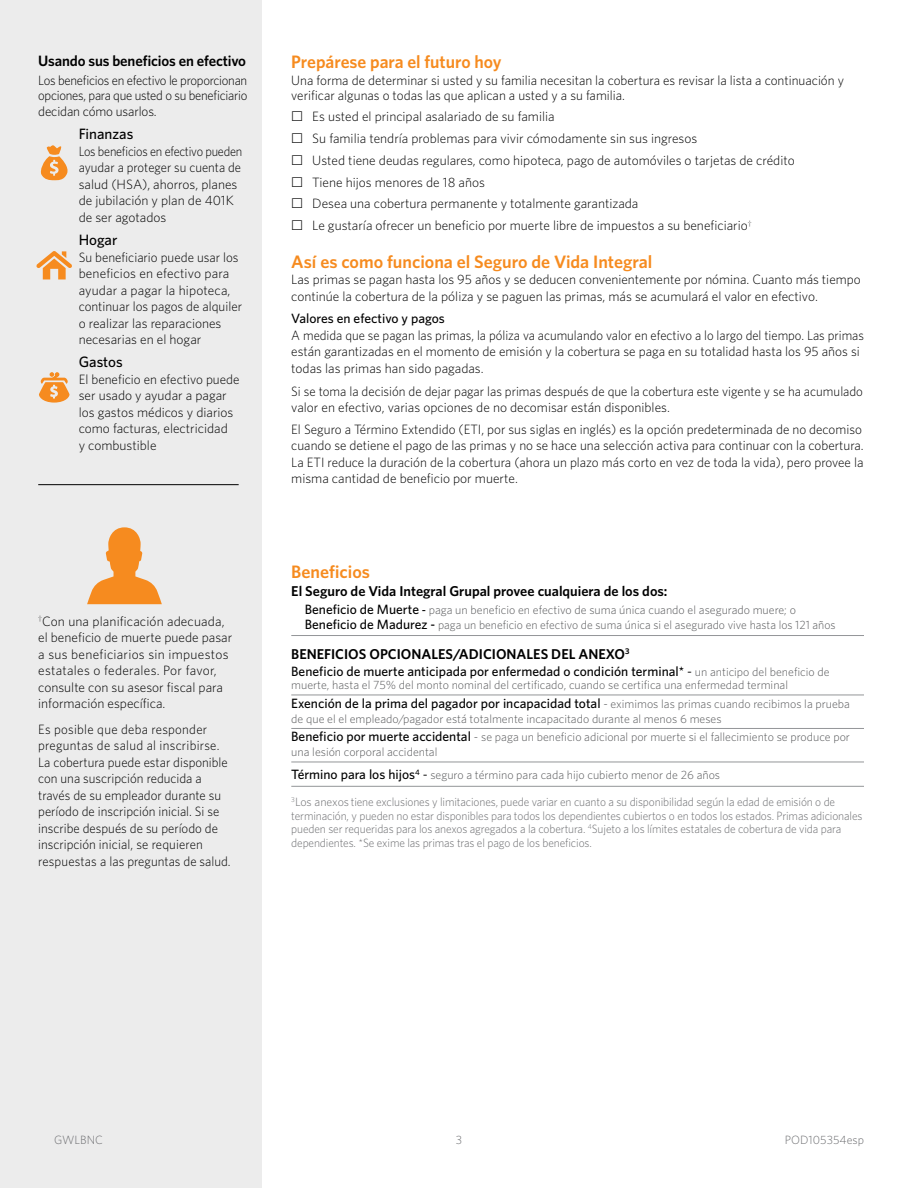
<style>
.page{position:relative;width:918px;height:1188px;background:#fff}
.page>*{position:absolute;margin:0;border:0;box-sizing:border-box;transform-origin:0 0}
.t1{font:600 18px "Whitney";color:#f68b1f}
.t2{font:600 15px "Whitney";letter-spacing:-.01em;color:#000}
.t3{font:500 15px "Whitney";color:#000}
.t4{font:600 14.25px "Whitney";color:#000}
.t5{font:300 13.5px/16.5px "Whitney";color:#000}
.t6{font:300 13.5px/16.5px "Whitney";color:#000;scale:.96 1}
.t7{font:300 13.5px/16.5px "Whitney";color:#000;scale:.95 1}
.t8{font:500 13.5px "Whitney";color:#000}
.t9{font:300 13.5px/16.5px "Whitney";color:#000;scale:.92 1}
.t10{font:300 13.5px/15px "Whitney";letter-spacing:-.02em;color:#000;scale:.95 1}
.t11{font:300 12px/15px "Whitney";color:#58595b}
.t12{font:300 12px/13.5px "Whitney";letter-spacing:-.01em;color:#6d6e71}
.t13{font:300 12px "Whitney";color:#6b6c6f}
.s1{font-weight:500;font-size:13.5px;color:#000}
.s2{font-weight:500;color:#000}
.s3{font-weight:400}
.s4{font-weight:300;font-size:12px;color:#58595b}
.s5{font-weight:400;font-size:13.5px;color:#000}
</style>
<div class="page">
<div style="left:0;top:0;width:262px;height:1188px;background:#ececec"></div>
<hr style="left:38px;top:484px;width:201px;height:1px;background:#000">
<svg style="left:40px;top:145px;width:28px;height:36px"></svg>
<svg style="left:36px;top:251px;width:36px;height:28px"></svg>
<svg style="left:39px;top:372px;width:31px;height:31px"></svg>
<hr style="left:291px;top:635px;width:573px;height:1px;background:#939598">
<hr style="left:291px;top:695px;width:573px;height:1px;background:#939598">
<hr style="left:291px;top:728px;width:573px;height:1px;background:#939598">
<hr style="left:291px;top:762px;width:573px;height:1px;background:#939598">
<hr style="left:291px;top:786px;width:573px;height:1px;background:#939598">
<svg style="left:87px;top:527px;width:75px;height:77px"></svg>
<p class="t2" style="left:38px;top:51px;width:209px">Usando sus beneficios en efectivo</p>
<p class="t10" style="left:38px;top:72px;width:222px">Los beneficios en efectivo le proporcionan opciones, para que usted o su beneficiario</p>
<p class="t5" style="left:38px;top:103px;width:120px">decidan cómo usarlos.</p>
<p class="t3" style="left:79px;top:124px;width:56px">Finanzas</p>
<p class="t9" style="left:79px;top:142px;width:179px">Los beneficios en efectivo pueden ayudar a proteger su cuenta de salud (HSA), ahorros, planes de jubilación y plan de 401K de ser agotados</p>
<p class="t3" style="left:79px;top:230px;width:40px">Hogar</p>
<p class="t5" style="left:79px;top:248px;width:165px">Su beneficiario puede usar los beneficios en efectivo para ayudar a pagar la hipoteca, continuar los pagos de alquiler o realizar las reparaciones necesarias en el hogar</p>
<p class="t3" style="left:79px;top:352px;width:46px">Gastos</p>
<p class="t5" style="left:79px;top:370px;width:162px">El beneficio en efectivo puede ser usado y ayudar a pagar los gastos médicos y diarios como facturas, electricidad<br>y combustible</p>
<p class="t5" style="left:38px;top:612px;width:195px"><sup>†</sup>Con una planificación adecuada, el beneficio de muerte puede pasar a sus beneficiarios sin impuestos estatales o federales. Por favor, consulte con su asesor fiscal para información específica.</p>
<p class="t6" style="left:38px;top:720px;width:202px">Es posible que deba responder preguntas de salud al inscribirse.<br>La cobertura puede estar disponible con una suscripción reducida a través de su empleador durante su período de inscripción inicial. Si se inscribe después de su período de inscripción inicial, se requieren respuestas a las preguntas de salud.</p>
<h1 class="t1" style="left:291px;top:50px;width:212px">Prepárese para el futuro hoy</h1>
<p class="t5" style="left:291px;top:72px;width:554px;line-height:15px">Una forma de determinar si usted y su familia necesitan la cobertura es revisar la lista a continuación y verificar algunas o todas las que aplican a usted y a su familia.</p>
<p class="t5" style="left:312px;top:106px;width:484px;line-height:21.8px">Es usted el principal asalariado de su familia<br>Su familia tendría problemas para vivir cómodamente sin sus ingresos<br>Usted tiene deudas regulares, como hipoteca, pago de automóviles o tarjetas de crédito Tiene hijos menores de 18 años<br>Desea una cobertura permanente y totalmente garantizada<br>Le gustaría ofrecer un beneficio por muerte libre de impuestos a su beneficiario<sup>†</sup></p>
<h1 class="t1" style="left:291px;top:250px;width:363px">Así es como funciona el Seguro de Vida Integral</h1>
<p class="t5" style="left:291px;top:271px;width:571px">Las primas se pagan hasta los 95 años y se deducen convenientemente por nómina. Cuanto más tiempo continúe la cobertura de la póliza y se paguen las primas, más se acumulará el valor en efectivo.</p>
<p class="t8" style="left:291px;top:310px;width:155px">Valores en efectivo y pagos</p>
<p class="t7" style="left:291px;top:326px;width:604px">A medida que se pagan las primas, la póliza va acumulando valor en efectivo a lo largo del tiempo. Las primas están garantizadas en el momento de emisión y la cobertura se paga en su totalidad hasta los 95 años si todas las primas han sido pagadas.</p>
<p class="t6" style="left:291px;top:383px;width:597px">Si se toma la decisión de dejar pagar las primas después de que la cobertura este vigente y se ha acumulado valor en efectivo, varias opciones de no decomisar están disponibles.</p>
<p class="t5" style="left:291px;top:420px;width:574px">El Seguro a Término Extendido (ETI, por sus siglas en inglés) es la opción predeterminada de no decomiso cuando se detiene el pago de las primas y no se hace una selección activa para continuar con la cobertura.<br>La ETI reduce la duración de la cobertura (ahora un plazo más corto en vez de toda la vida), pero provee la misma cantidad de beneficio por muerte.</p>
<h1 class="t1" style="left:291px;top:559px;width:80px">Beneficios</h1>
<p class="t4" style="left:291px;top:581px;width:378px">El Seguro de Vida Integral Grupal provee cualquiera de los dos:</p>
<p class="t11" style="left:305px;top:602px;width:532px"><span class="s1">Beneficio de Muerte</span> <span class="s2">-</span> paga un beneficio en efectivo de suma única cuando el asegurado muere; o<br><span class="s1">Beneficio de Madurez -</span> paga un beneficio en efectivo de suma única si el asegurado vive hasta los 121 años</p>
<p class="t4" style="left:291px;top:644px;width:340px">BENEFICIOS OPCIONALES/ADICIONALES DEL ANEXO<sup>3</sup></p>
<p class="t8" style="left:291px;top:662px;width:540px">Beneficio de muerte anticipada por enfermedad o condición terminal* <span class="s3">-</span> <span class="s4">un anticipo del beneficio de</span></p>
<p class="t11" style="left:291px;top:677px;width:498px">muerte, hasta el 75% del monto nominal del certificado, cuando se certifica una enfermedad terminal</p>
<p class="t8" style="left:291px;top:694px;width:560px">Exención de la prima del pagador por incapacidad total <span class="s4">- eximimos las primas cuando recibimos la prueba</span></p>
<p class="t11" style="left:291px;top:709px;width:560px;line-height:18.5px">de que el el empleado/pagador está totalmente incapacitado durante al menos 6 meses<br><span class="s1">Beneficio por muerte accidental</span> - se paga un beneficio adicional por muerte si el fallecimiento se produce por</p>
<p class="t11" style="left:291px;top:740px;width:430px;line-height:23.2px">una lesión corporal accidental<br><span class="s1">Término para los hijos</span><sup>4</sup> <span class="s5">-</span> seguro a término para cada hijo cubierto menor de 26 años</p>
<p class="t12" style="left:291px;top:795px;width:573px"><sup>3</sup>Los anexos tiene exclusiones y limitaciones, puede variar en cuanto a su disponibilidad según la edad de emisión o de terminación, y pueden no estar disponibles para todos los dependientes cubiertos o en todos los estados. Primas adicionales pueden ser requeridas para los anexos agregados a la cobertura. <sup>4</sup>Sujeto a los límites estatales de cobertura de vida para dependientes. *Se exime las primas tras el pago de los beneficios.</p>
<p class="t13" style="left:54px;top:1131px;width:50px">GWLBNC</p>
<p class="t13" style="left:456px;top:1131px;width:8px">3</p>
<p class="t13" style="left:785px;top:1131px;width:81px">POD105354esp</p>
</div>
